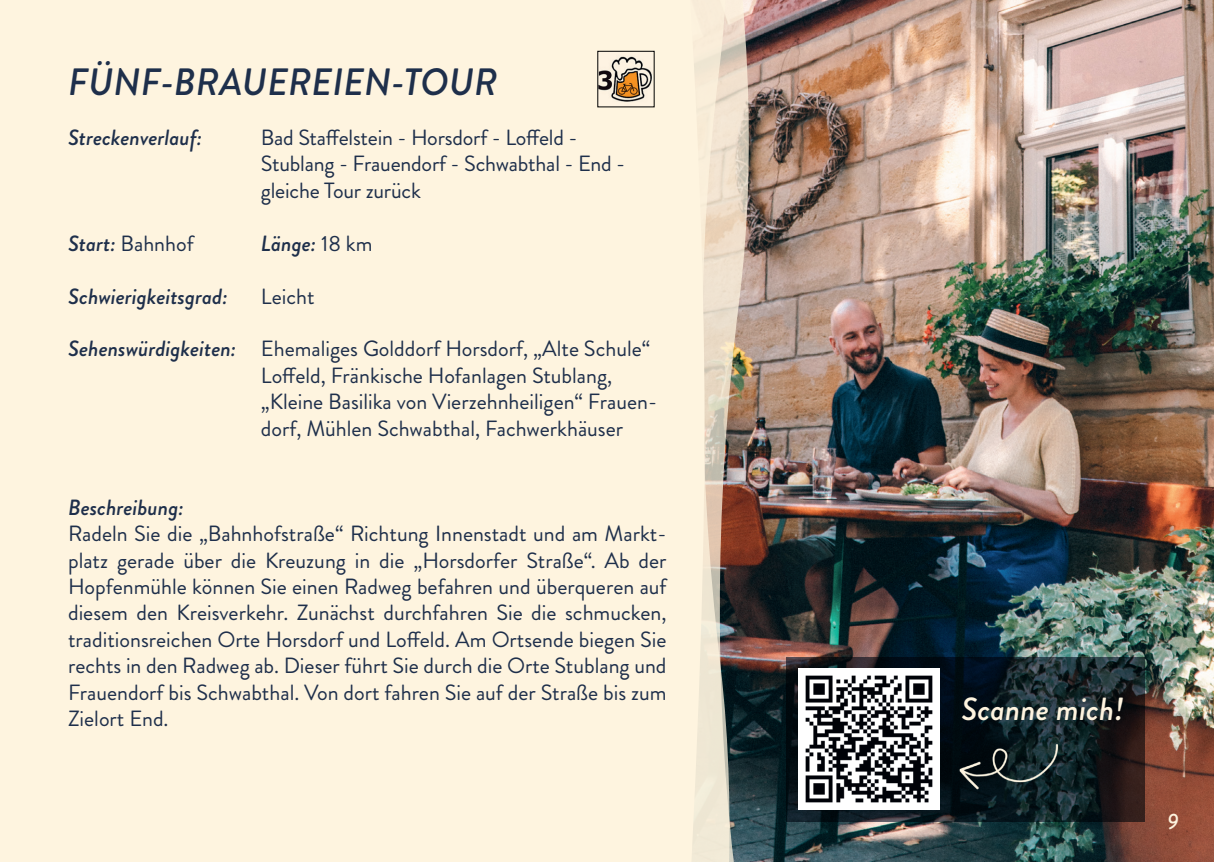
<style>
.page{position:relative;width:1214px;height:862px;background:#fff}
.page>*{position:absolute;margin:0;border:0;box-sizing:border-box;transform-origin:0 0}
.t1{font:italic 500 38px "Brandon Grotesque";color:#1e2f4b}
.t2{font:italic 500 32px "Brandon Grotesque";color:#fef4df}
.t3{font:22px/26.4px "Brandon Grotesque";color:#1e2f4b}
.t4{font:italic 500 22px "Brandon Grotesque";color:#1e2f4b}
.t5{font:italic 500 22px "Brandon Grotesque";color:#fef4df}
.s1{font-weight:500;font-style:italic}
.s2{font-weight:400;font-style:normal}
</style>
<div class="page">
<div style="left:0;top:0;width:405px;height:862px;background:#fef4df"></div>
<img style="left:750px;top:0;width:463px;height:862px">
<img style="left:731px;top:0;width:19px;height:862px">
<svg style="left:704px;top:0;width:27px;height:862px;background:#d4c7b6"></svg>
<div style="left:405px;top:0;width:299px;height:862px;background:#fef4df"></div>
<img style="left:599px;top:53px;width:53px;height:52px">
<svg style="left:786px;top:657px;width:358px;height:164px;background:#172025"></svg>
<img style="left:957px;top:714px;width:103px;height:103px">
<img style="left:798px;top:669px;width:141px;height:140px">
<p class="t1" style="left:68px;top:55px;width:431px">FÜNF-BRAUEREIEN-TOUR</p>
<p class="t4" style="left:68px;top:122px;width:135px">Streckenverlauf:</p>
<p class="t3" style="left:261px;top:125px;width:318px">Bad Staffelstein - Horsdorf - Loffeld -</p>
<p class="t3" style="left:261px;top:151px;width:366px">Stublang - Frauendorf - Schwabthal - End -</p>
<p class="t3" style="left:261px;top:177px;width:161px">gleiche Tour zurück</p>
<p class="t3" style="left:68px;top:230px;width:127px"><span class="s1">Start:</span> Bahnhof</p>
<p class="t4" style="left:261px;top:228px;width:113px">Länge: <span class="s2">18 km</span></p>
<p class="t4" style="left:68px;top:281px;width:161px">Schwierigkeitsgrad:</p>
<p class="t3" style="left:261px;top:283px;width:55px">Leicht</p>
<p class="t3" style="left:261px;top:336px;width:397px;text-indent:-193px"><span class="s1">Sehenswürdigkeiten:</span> Ehemaliges Golddorf Horsdorf, „Alte Schule“ Loffeld, Fränkische Hofanlagen Stublang, „Kleine Basilika von Vierzehnheiligen“ Frauen&shy;dorf, Mühlen Schwabthal, Fachwerkhäuser</p>
<p class="t4" style="left:68px;top:492px;width:117px">Beschreibung:</p>
<p class="t3" style="left:68px;top:521px;width:600px;text-align:justify">Radeln Sie die „Bahnhofstraße“ Richtung Innenstadt und am Markt&shy;platz gerade über die Kreuzung in die „Horsdorfer Straße“. Ab der Hopfenmühle können Sie einen Radweg befahren und überqueren auf diesem den Kreisverkehr. Zunächst durchfahren Sie die schmucken, traditionsreichen Orte Horsdorf und Loffeld. Am Ortsende biegen Sie rechts in den Radweg ab. Dieser führt Sie durch die Orte Stublang und Frauendorf bis Schwabthal. Von dort fahren Sie auf der Straße bis zum Zielort End.</p>
<p class="t2" style="left:961px;top:687px;width:164px">Scanne mich!</p>
<p class="t5" style="left:1167px;top:806px;width:13px">9</p>
</div>
